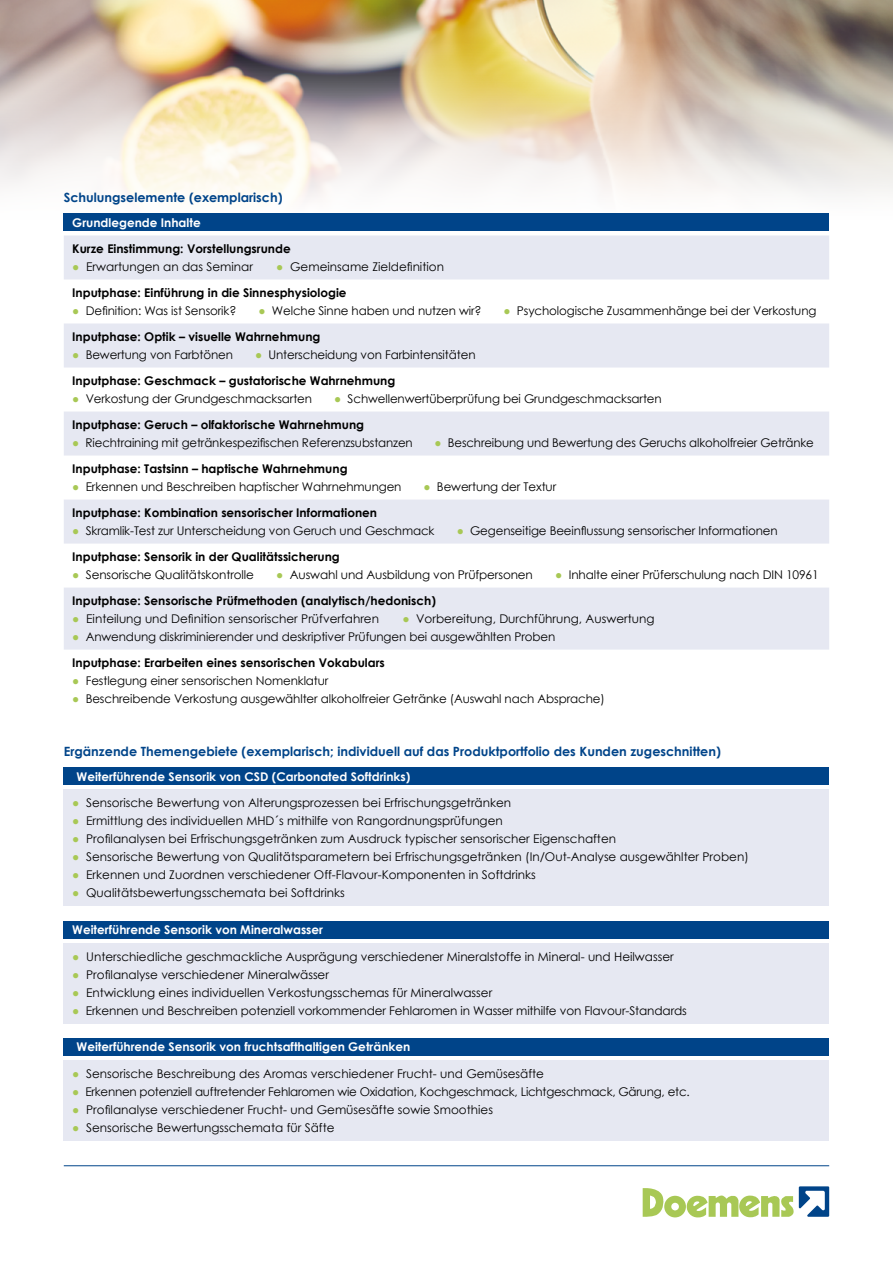
<style>
.page{position:relative;width:893px;height:1263px;background:#fff}
.page>*{position:absolute;margin:0;border:0;box-sizing:border-box;transform-origin:0 0}
.t1{font:700 12.75px "Century Gothic";color:#004489}
.t2{font:12px/26px "Century Gothic";letter-spacing:-.01em;color:#000}
.t3{font:700 12px/26px "Century Gothic";color:#000}
.t4{font:700 12px "Century Gothic";color:#fff}
.s1{color:#a8c855}
.s2{font-weight:400;color:#a8c855}
.s3{font-weight:400}
.s4{font-weight:700}
</style>
<div class="page">
<img style="left:0;top:0;width:893px;height:231px">
<div style="left:64px;top:213px;width:765px;height:18px;background:#004489"></div>
<svg style="left:64px;top:235px;width:765px;height:415px;fill:#e6e8f2"></svg>
<div style="left:64px;top:767px;width:765px;height:18px;background:#004489"></div>
<div style="left:64px;top:789px;width:765px;height:116px;background:#e6e8f2"></div>
<div style="left:64px;top:921px;width:765px;height:17px;background:#004489"></div>
<div style="left:64px;top:943px;width:765px;height:80px;background:#e6e8f2"></div>
<div style="left:64px;top:1038px;width:765px;height:18px;background:#004489"></div>
<div style="left:64px;top:1060px;width:765px;height:80px;background:#e6e8f2"></div>
<svg style="left:643px;top:1186px;width:186px;height:31px"></svg>
<hr style="left:64px;top:1165px;width:765px;height:1px;background:#004489">
<p class="t1" style="left:64px;top:187px;width:220px">Schulungselemente (exemplarisch)</p>
<p class="t4" style="left:72px;top:213px;width:130px">Grundlegende Inhalte</p>
<p class="t3" style="left:72px;top:235px;width:220px">Kurze Einstimmung: Vorstellungsrunde</p>
<p class="t2" style="left:72px;top:253px;width:182px"><span class="s1">●</span> Erwartungen an das Seminar</p>
<p class="t3" style="left:72px;top:253px;width:373px;text-indent:204px"><span class="s2">●</span> <span class="s3">Gemeinsame Zieldefinition<br></span>Inputphase: Einführung in die Sinnesphysiologie</p>
<p class="t2" style="left:72px;top:297px;width:166px"><span class="s1">●</span> Definition: Was ist Sensorik?</p>
<p class="t2" style="left:258px;top:297px;width:224px"><span class="s1">●</span> Welche Sinne haben und nutzen wir?</p>
<p class="t2" style="left:504px;top:297px;width:314px"><span class="s1">●</span> Psychologische Zusammenhänge bei der Verkostung</p>
<p class="t3" style="left:72px;top:323px;width:250px">Inputphase: Optik – visuelle Wahrnehmung</p>
<p class="t2" style="left:72px;top:341px;width:162px"><span class="s1">●</span> Bewertung von Farbtönen</p>
<p class="t3" style="left:72px;top:341px;width:405px;text-indent:183px"><span class="s2">●</span> <span class="s3">Unterscheidung von Farbintensitäten<br></span>Inputphase: Geschmack – gustatorische Wahrnehmung</p>
<p class="t2" style="left:72px;top:385px;width:241px"><span class="s1">●</span> Verkostung der Grundgeschmacksarten</p>
<p class="t2" style="left:72px;top:385px;width:591px;text-indent:262px"><span class="s1">●</span> Schwellenwertüberprüfung bei Grundgeschmacksarten<br><span class="s4">Inputphase: Geruch – olfaktorische Wahrnehmung</span></p>
<p class="t2" style="left:72px;top:429px;width:342px"><span class="s1">●</span> Riechtraining mit getränkespezifischen Referenzsubstanzen</p>
<p class="t2" style="left:435px;top:429px;width:381px"><span class="s1">●</span> Beschreibung und Bewertung des Geruchs alkoholfreier Getränke</p>
<p class="t3" style="left:72px;top:455px;width:277px">Inputphase: Tastsinn – haptische Wahrnehmung</p>
<p class="t2" style="left:72px;top:474px;width:331px"><span class="s1">●</span> Erkennen und Beschreiben haptischer Wahrnehmungen</p>
<p class="t2" style="left:424px;top:474px;width:134px"><span class="s1">●</span> Bewertung der Textur</p>
<p class="t3" style="left:72px;top:499px;width:306px">Inputphase: Kombination sensorischer Informationen</p>
<p class="t2" style="left:72px;top:518px;width:364px"><span class="s1">●</span> Skramlik-Test zur Unterscheidung von Geruch und Geschmack</p>
<p class="t2" style="left:457px;top:518px;width:323px"><span class="s1">●</span> Gegenseitige Beeinflussung sensorischer Informationen</p>
<p class="t3" style="left:72px;top:543px;width:269px">Inputphase: Sensorik in der Qualitätssicherung</p>
<p class="t2" style="left:72px;top:562px;width:183px"><span class="s1">●</span> Sensorische Qualitätskontrolle</p>
<p class="t2" style="left:276px;top:562px;width:258px"><span class="s1">●</span> Auswahl und Ausbildung von Prüfpersonen</p>
<p class="t2" style="left:555px;top:562px;width:265px"><span class="s1">●</span> Inhalte einer Prüferschulung nach DIN 10961</p>
<p class="t3" style="left:72px;top:587px;width:365px">Inputphase: Sensorische Prüfmethoden (analytisch/hedonisch)</p>
<p class="t2" style="left:72px;top:606px;width:308px"><span class="s1">●</span> Einteilung und Definition sensorischer Prüfverfahren</p>
<p class="t2" style="left:402px;top:606px;width:254px"><span class="s1">●</span> Vorbereitung, Durchführung, Auswertung</p>
<p class="t2" style="left:72px;top:624px;width:484px"><span class="s1">●</span> Anwendung diskriminierender und deskriptiver Prüfungen bei ausgewählten Proben<br><span class="s4">Inputphase: Erarbeiten eines sensorischen Vokabulars</span></p>
<p class="t2" style="left:72px;top:668px;width:258px"><span class="s1">●</span> Festlegung einer sensorischen Nomenklatur</p>
<p class="t2" style="left:72px;top:686px;width:534px"><span class="s1">●</span> Beschreibende Verkostung ausgewählter alkoholfreier Getränke (Auswahl nach Absprache)</p>
<p class="t1" style="left:64px;top:741px;width:659px">Ergänzende Themengebiete (exemplarisch; individuell auf das Produktportfolio des Kunden zugeschnitten)</p>
<p class="t4" style="left:77px;top:767px;width:335px">Weiterführende Sensorik von CSD (Carbonated Softdrinks)</p>
<p class="t2" style="left:72px;top:789px;width:440px"><span class="s1">●</span> Sensorische Bewertung von Alterungsprozessen bei Erfrischungsgetränken</p>
<p class="t2" style="left:72px;top:807px;width:432px"><span class="s1">●</span> Ermittlung des individuellen MHD´s mithilfe von Rangordnungsprüfungen</p>
<p class="t2" style="left:72px;top:825px;width:545px"><span class="s1">●</span> Profilanalysen bei Erfrischungsgetränken zum Ausdruck typischer sensorischer Eigenschaften</p>
<p class="t2" style="left:72px;top:843px;width:678px"><span class="s1">●</span> Sensorische Bewertung von Qualitätsparametern bei Erfrischungsgetränken (In/Out-Analyse ausgewählter Proben)</p>
<p class="t2" style="left:72px;top:861px;width:465px"><span class="s1">●</span> Erkennen und Zuordnen verschiedener Off-Flavour-Komponenten in Softdrinks</p>
<p class="t2" style="left:72px;top:879px;width:274px"><span class="s1">●</span> Qualitätsbewertungsschemata bei Softdrinks</p>
<p class="t4" style="left:72px;top:921px;width:252px">Weiterführende Sensorik von Mineralwasser</p>
<p class="t2" style="left:72px;top:943px;width:603px"><span class="s1">●</span> Unterschiedliche geschmackliche Ausprägung verschiedener Mineralstoffe in Mineral- und Heilwasser</p>
<p class="t2" style="left:72px;top:961px;width:258px"><span class="s1">●</span> Profilanalyse verschiedener Mineralwässer</p>
<p class="t2" style="left:72px;top:979px;width:421px"><span class="s1">●</span> Entwicklung eines individuellen Verkostungsschemas für Mineralwasser</p>
<p class="t2" style="left:72px;top:997px;width:616px"><span class="s1">●</span> Erkennen und Beschreiben potenziell vorkommender Fehlaromen in Wasser mithilfe von Flavour-Standards</p>
<p class="t4" style="left:77px;top:1038px;width:335px">Weiterführende Sensorik von fruchtsafthaltigen Getränken</p>
<p class="t2" style="left:72px;top:1060px;width:473px"><span class="s1">●</span> Sensorische Beschreibung des Aromas verschiedener Frucht- und Gemüsesäfte</p>
<p class="t2" style="left:72px;top:1078px;width:619px"><span class="s1">●</span> Erkennen potenziell auftretender Fehlaromen wie Oxidation, Kochgeschmack, Lichtgeschmack, Gärung, etc.</p>
<p class="t2" style="left:72px;top:1096px;width:422px"><span class="s1">●</span> Profilanalyse verschiedener Frucht- und Gemüsesäfte sowie Smoothies</p>
<p class="t2" style="left:72px;top:1114px;width:264px"><span class="s1">●</span> Sensorische Bewertungsschemata für Säfte</p>
</div>
